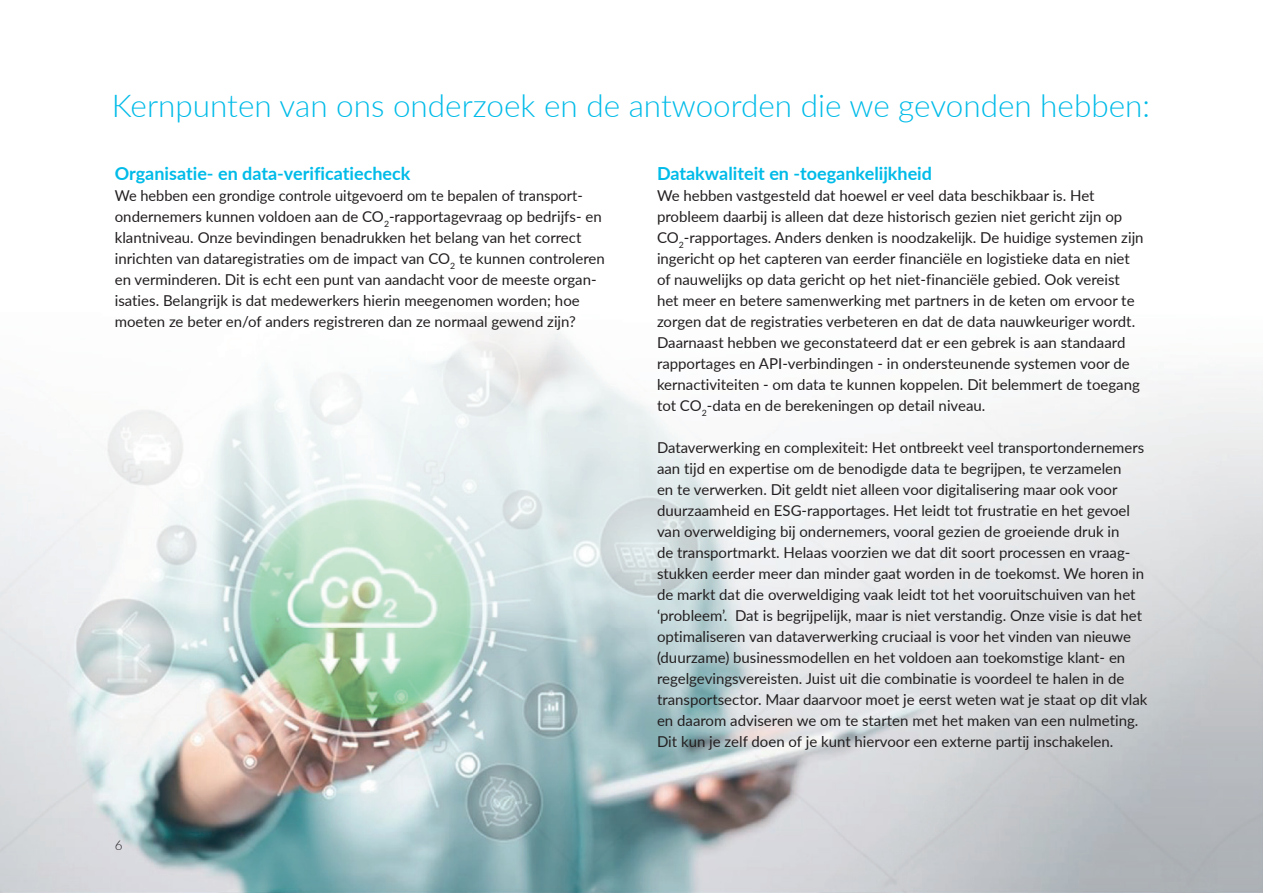
<style>
.page{position:relative;width:1263px;height:893px;background:#fff}
.page>*{position:absolute;margin:0;border:0;box-sizing:border-box;transform-origin:0 0}
.t1{font:300 31.5px "Lato";color:#00bbe8}
.t2{font:700 18px "Lato";color:#00bbe8}
.t3{font:15px/21px "Lato";color:#231f20}
.t4{font:300 13.5px "Lato";color:#231f20}
</style>
<div class="page">
<img style="left:0;top:323px;width:1263px;height:570px">
<h1 class="t1" style="left:112px;top:84px;width:1040px">Kernpunten van ons onderzoek en de antwoorden die we gevonden hebben:</h1>
<p class="t2" style="left:115px;top:160px;width:297px">Organisatie- en data-verificatiecheck</p>
<p class="t3" style="left:115px;top:184px;width:491px">We hebben een grondige controle uitgevoerd om te bepalen of transport&shy;ondernemers kunnen voldoen aan de CO<sub>2</sub>-rapportagevraag op bedrijfs- en klantniveau. Onze bevindingen benadrukken het belang van het correct inrichten van dataregistraties om de impact van CO<sub>2</sub> te kunnen controleren en verminderen. Dit is echt een punt van aandacht voor de meeste organ&shy;isaties. Belangrijk is dat medewerkers hierin meegenomen worden; hoe moeten ze beter en/of anders registreren dan ze normaal gewend zijn?</p>
<p class="t4" style="left:115px;top:836px;width:9px">6</p>
<p class="t2" style="left:657px;top:160px;width:277px">Datakwaliteit en -toegankelijkheid</p>
<p class="t3" style="left:657px;top:184px;width:488px">We hebben vastgesteld dat hoewel er veel data beschikbaar is. Het probleem daarbij is alleen dat deze historisch gezien niet gericht zijn op CO<sub>2</sub>-rapportages. Anders denken is noodzakelijk. De huidige systemen zijn ingericht op het capteren van eerder financiële en logistieke data en niet of nauwelijks op data gericht op het niet-financiële gebied. Ook vereist het meer en betere samenwerking met partners in de keten om ervoor te zorgen dat de registraties verbeteren en dat de data nauwkeuriger wordt.<br>Daarnaast hebben we geconstateerd dat er een gebrek is aan standaard rapportages en API-verbindingen - in ondersteunende systemen voor de kernactiviteiten - om data te kunnen koppelen. Dit belemmert de toegang tot CO<sub>2</sub>-data en de berekeningen op detail niveau.</p>
<p class="t3" style="left:657px;top:436px;width:492px">Dataverwerking en complexiteit: Het ontbreekt veel transportondernemers aan tijd en expertise om de benodigde data te begrijpen, te verzamelen<br>en te verwerken. Dit geldt niet alleen voor digitalisering maar ook voor duurzaamheid en ESG-rapportages. Het leidt tot frustratie en het gevoel van overweldiging bij ondernemers, vooral gezien de groeiende druk in<br>de transportmarkt. Helaas voorzien we dat dit soort processen en vraag&shy;stukken eerder meer dan minder gaat worden in de toekomst. We horen in de markt dat die overweldiging vaak leidt tot het vooruitschuiven van het ‘probleem’. Dat is begrijpelijk, maar is niet verstandig. Onze visie is dat het optimaliseren van dataverwerking cruciaal is voor het vinden van nieuwe (duurzame) businessmodellen en het voldoen aan toekomstige klant- en regelgevingsvereisten. Juist uit die combinatie is voordeel te halen in de transportsector. Maar daarvoor moet je eerst weten wat je staat op dit vlak en daarom adviseren we om te starten met het maken van een nulmeting.<br>Dit kun je zelf doen of je kunt hiervoor een externe partij inschakelen.</p>
</div>
